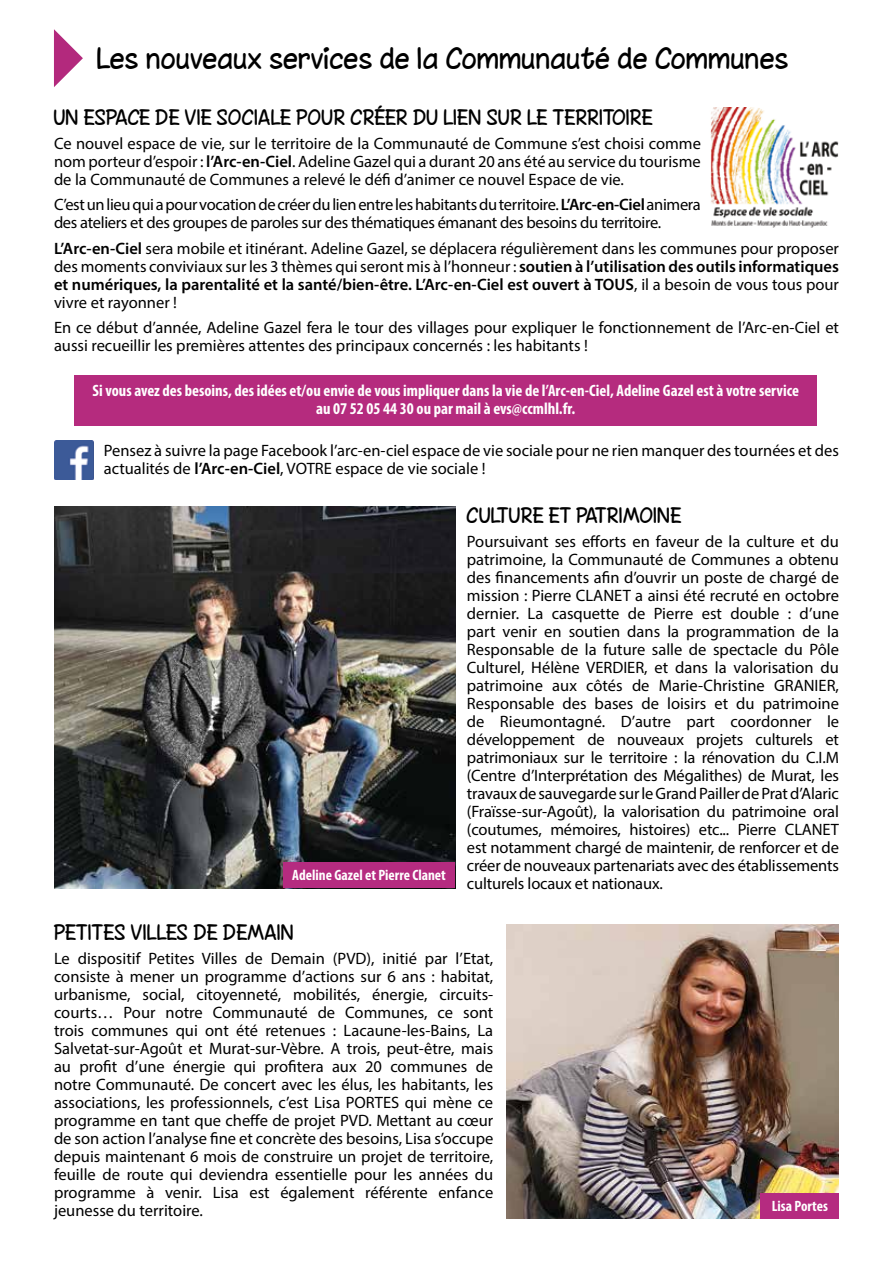
<style>
.page{position:relative;width:893px;height:1263px;background:#fff}
.page>*{position:absolute;margin:0;border:0;box-sizing:border-box;transform-origin:0 0}
.t1{font:27px "Chinacat";color:#000}
.t2{font:19.5px "Chinacat";color:#000}
.t3{font:16.5px/18px "Myriad Pro";color:#000;text-align:justify}
.t4{font:16.5px/18px "Myriad Pro";letter-spacing:-.02em;color:#000}
.t5{font:700 condensed 16.5px/18px "Myriad Pro";color:#fff;text-align:center}
.t6{font:700 condensed 15px "Myriad Pro";color:#fff}
.s1{font-weight:600}
</style>
<div class="page">
<img style="left:506px;top:925px;width:333px;height:293px">
<img style="left:54px;top:506px;width:401px;height:382px">
<img style="left:54px;top:440px;width:40px;height:39px">
<img style="left:710px;top:107px;width:129px;height:121px">
<div style="left:283px;top:862px;width:172px;height:26px;background:#b52b80"></div>
<div style="left:761px;top:1193px;width:78px;height:25px;background:#b52b80"></div>
<div style="left:74px;top:375px;width:743px;height:51px;background:#b52b7e"></div>
<h1 class="t1" style="left:97px;top:41px;width:693px">Les nouveaux services de la Communauté de Communes</h1>
<p class="t2" style="left:54px;top:105px;width:600px">UN ESPACE DE VIE SOCIALE POUR CRÉER DU LIEN SUR LE TERRITOIRE</p>
<p class="t3" style="left:54px;top:134px;width:648px">Ce nouvel espace de vie, sur le territoire de la Communauté de Commune s’est choisi comme nom porteur d’espoir : <span class="s1">l’Arc-en-Ciel</span>. Adeline Gazel qui a durant 20 ans été au service du tourisme de la Communauté de Communes a relevé le défi d’animer ce nouvel Espace de vie.</p>
<p class="t4" style="left:54px;top:196px;width:648px">C’est un lieu qui a pour vocation de créer du lien entre les habitants du territoire. <span class="s1">L’Arc-en-Ciel</span> animera des ateliers et des groupes de paroles sur des thématiques émanant des besoins du territoire.</p>
<p class="t3" style="left:54px;top:239px;width:786px"><span class="s1">L’Arc-en-Ciel</span> sera mobile et itinérant. Adeline Gazel, se déplacera régulièrement dans les communes pour proposer des moments conviviaux sur les 3 thèmes qui seront mis à l’honneur : <span class="s1">soutien à l’utilisation des outils informatiques et numériques, la parentalité et la santé/bien-être. L’Arc-en-Ciel est ouvert à TOUS</span>, il a besoin de vous tous pour vivre et rayonner !</p>
<p class="t3" style="left:54px;top:319px;width:787px">En ce début d’année, Adeline Gazel fera le tour des villages pour expliquer le fonctionnement de l’Arc-en-Ciel et aussi recueillir les premières attentes des principaux concernés : les habitants !</p>
<p class="t5" style="left:93px;top:381px;width:708px">Si vous avez des besoins, des idées et/ou envie de vous impliquer dans la vie de l’Arc-en-Ciel, Adeline Gazel est à votre service au 07 52 05 44 30 ou par mail à evs@ccmlhl.fr.</p>
<p class="t3" style="left:104px;top:442px;width:737px">Pensez à suivre la page Facebook l’arc-en-ciel espace de vie sociale pour ne rien manquer des tournées et des actualités de <span class="s1">l’Arc-en-Ciel</span>, VOTRE espace de vie sociale !</p>
<p class="t2" style="left:467px;top:503px;width:216px">CULTURE ET PATRIMOINE</p>
<p class="t3" style="left:467px;top:532px;width:374px">Poursuivant ses efforts en faveur de la culture et du patrimoine, la Communauté de Communes a obtenu des financements afin d’ouvrir un poste de chargé de mission : Pierre CLANET a ainsi été recruté en octobre dernier. La casquette de Pierre est double : d’une part venir en soutien dans la programmation de la Responsable de la future salle de spectacle du Pôle Culturel, Hélène VERDIER, et dans la valorisation du patrimoine aux côtés de Marie-Christine GRANIER, Responsable des bases de loisirs et du patrimoine de Rieumontagné. D’autre part coordonner le développement de nouveaux projets culturels et patrimoniaux sur le territoire : la rénovation du C.I.M (Centre d’Interprétation des Mégalithes) de Murat, les travaux de sauvegarde sur le Grand Pailler de Prat d’Alaric (Fraïsse-sur-Agoût), la valorisation du patrimoine oral (coutumes, mémoires, histoires) etc... Pierre CLANET est notamment chargé de maintenir, de renforcer et de créer de nouveaux partenariats avec des établissements culturels locaux et nationaux.</p>
<p class="t2" style="left:54px;top:921px;width:242px">PETITES VILLES DE DEMAIN</p>
<p class="t3" style="left:54px;top:949px;width:441px">Le dispositif Petites Villes de Demain (PVD), initié par l’Etat, consiste à mener un programme d’actions sur 6 ans : habitat, urbanisme, social, citoyenneté, mobilités, énergie, circuits&shy;courts… Pour notre Communauté de Communes, ce sont trois communes qui ont été retenues : Lacaune-les-Bains, La Salvetat-sur-Agoût et Murat-sur-Vèbre. A trois, peut-être, mais au profit d’une énergie qui profitera aux 20 communes de notre Communauté. De concert avec les élus, les habitants, les associations, les professionnels, c’est Lisa PORTES qui mène ce programme en tant que cheffe de projet PVD. Mettant au cœur de son action l’analyse fine et concrète des besoins, Lisa s’occupe depuis maintenant 6 mois de construire un projet de territoire, feuille de route qui deviendra essentielle pour les années du programme à venir. Lisa est également référente enfance jeunesse du territoire.</p>
<p class="t6" style="left:292px;top:866px;width:155px">Adeline Gazel et Pierre Clanet</p>
<p class="t6" style="left:772px;top:1196px;width:58px">Lisa Portes</p>
</div>
